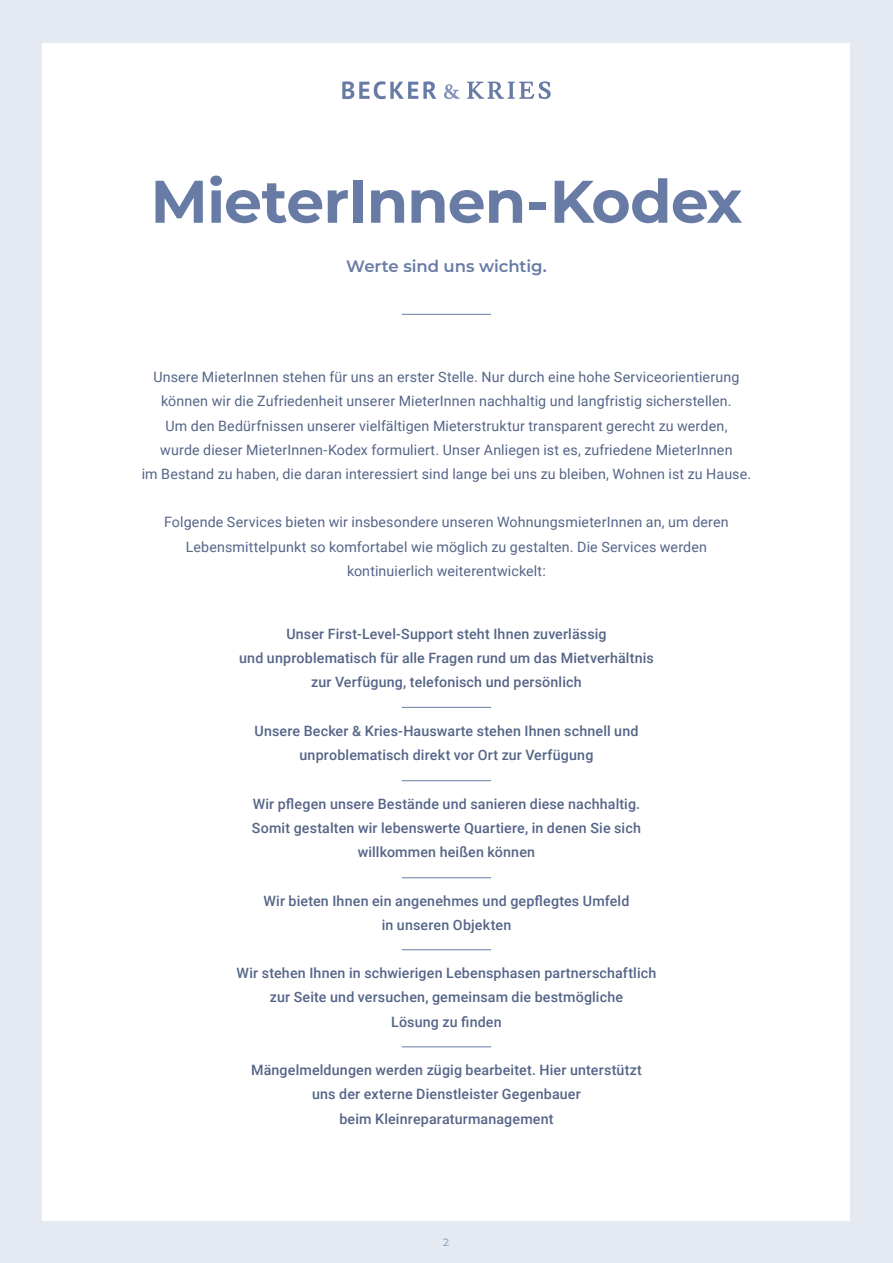
<style>
.page{position:relative;width:893px;height:1263px;background:#e5e9f1}
.page>*{position:absolute;margin:0;border:0;box-sizing:border-box;transform-origin:0 0}
.Head_40_pt{font:700 60px "Montserrat";letter-spacing:-.015em;color:#677ba5}
.Subline{font:600 16.5px "Montserrat";letter-spacing:-.005em;color:#677ba5}
.Aufzählung{font:500 14.25px/24.2px "Roboto";letter-spacing:.01em;color:#556588;text-align:center}
.text{font:14.25px/24.3px "Roboto";letter-spacing:.01em;color:#556588;text-align:center}
.t1{font:10.5px "Montserrat";color:#7592c2}
</style>
<div class="page">
<div style="left:43px;top:43px;width:807px;height:1177px;background:#fff"></div>
<hr style="left:402px;top:707px;width:89px;height:1px;background:#677ba5">
<hr style="left:402px;top:780px;width:89px;height:1px;background:#677ba5">
<hr style="left:402px;top:877px;width:89px;height:1px;background:#677ba5">
<hr style="left:402px;top:949px;width:89px;height:1px;background:#677ba5">
<hr style="left:402px;top:1046px;width:89px;height:1px;background:#677ba5">
<hr style="left:402px;top:314px;width:89px;height:1px;background:#677ba5">
<svg style="left:342px;top:81px;width:94px;height:18px"></svg>
<svg style="left:444px;top:84px;width:16px;height:15px"></svg>
<svg style="left:467px;top:81px;width:84px;height:18px"></svg>
<p class="Head_40_pt" style="left:151px;top:158px;width:593px">MieterInnen-Kodex</p>
<p class="Subline" style="left:346px;top:254px;width:202px">Werte sind uns wichtig.</p>
<p class="text" style="left:153px;top:364px;width:588px">Unsere MieterInnen stehen für uns an erster Stelle. Nur durch eine hohe Serviceorientierung</p>
<p class="text" style="left:161px;top:389px;width:572px">können wir die Zufriedenheit unserer MieterInnen nachhaltig und langfristig sicherstellen.</p>
<p class="text" style="left:165px;top:413px;width:564px">Um den Bedürfnissen unserer vielfältigen Mieterstruktur transparent gerecht zu werden,</p>
<p class="text" style="left:160px;top:437px;width:574px">wurde dieser MieterInnen-Kodex formuliert. Unser Anliegen ist es, zufriedene MieterInnen</p>
<p class="text" style="left:142px;top:461px;width:611px">im Bestand zu haben, die daran interessiert sind lange bei uns zu bleiben, Wohnen ist zu Hause.</p>
<p class="text" style="left:164px;top:510px;width:566px">Folgende Services bieten wir insbesondere unseren WohnungsmieterInnen an, um deren<br>Lebensmittelpunkt so komfortabel wie möglich zu gestalten. Die Services werden kontinuierlich weiterentwickelt:</p>
<p class="Aufzählung" style="left:239px;top:621px;width:416px">Unser First-Level-Support steht Ihnen zuverlässig<br>und unproblematisch für alle Fragen rund um das Mietverhältnis</p>
<p class="Aufzählung" style="left:311px;top:670px;width:272px">zur Verfügung, telefonisch und persönlich</p>
<p class="Aufzählung" style="left:254px;top:718px;width:386px">Unsere Becker &amp; Kries-Hauswarte stehen Ihnen schnell und</p>
<p class="Aufzählung" style="left:300px;top:742px;width:295px">unproblematisch direkt vor Ort zur Verfügung</p>
<p class="Aufzählung" style="left:253px;top:791px;width:389px">Wir pflegen unsere Bestände und sanieren diese nachhaltig.</p>
<p class="Aufzählung" style="left:252px;top:815px;width:390px">Somit gestalten wir lebenswerte Quartiere, in denen Sie sich</p>
<p class="Aufzählung" style="left:358px;top:839px;width:179px">willkommen heißen können</p>
<p class="Aufzählung" style="left:263px;top:888px;width:367px">Wir bieten Ihnen ein angenehmes und gepflegtes Umfeld</p>
<p class="Aufzählung" style="left:382px;top:912px;width:131px">in unseren Objekten</p>
<p class="Aufzählung" style="left:237px;top:960px;width:421px">Wir stehen Ihnen in schwierigen Lebensphasen partnerschaftlich</p>
<p class="Aufzählung" style="left:270px;top:985px;width:355px">zur Seite und versuchen, gemeinsam die bestmögliche</p>
<p class="Aufzählung" style="left:391px;top:1009px;width:112px">Lösung zu finden</p>
<p class="Aufzählung" style="left:251px;top:1057px;width:392px">Mängelmeldungen werden zügig bearbeitet. Hier unterstützt</p>
<p class="Aufzählung" style="left:312px;top:1082px;width:270px">uns der externe Dienstleister Gegenbauer</p>
<p class="Aufzählung" style="left:339px;top:1106px;width:216px">beim Kleinreparaturmanagement</p>
<p class="t1" style="left:443px;top:1235px;width:7px">2</p>
</div>
